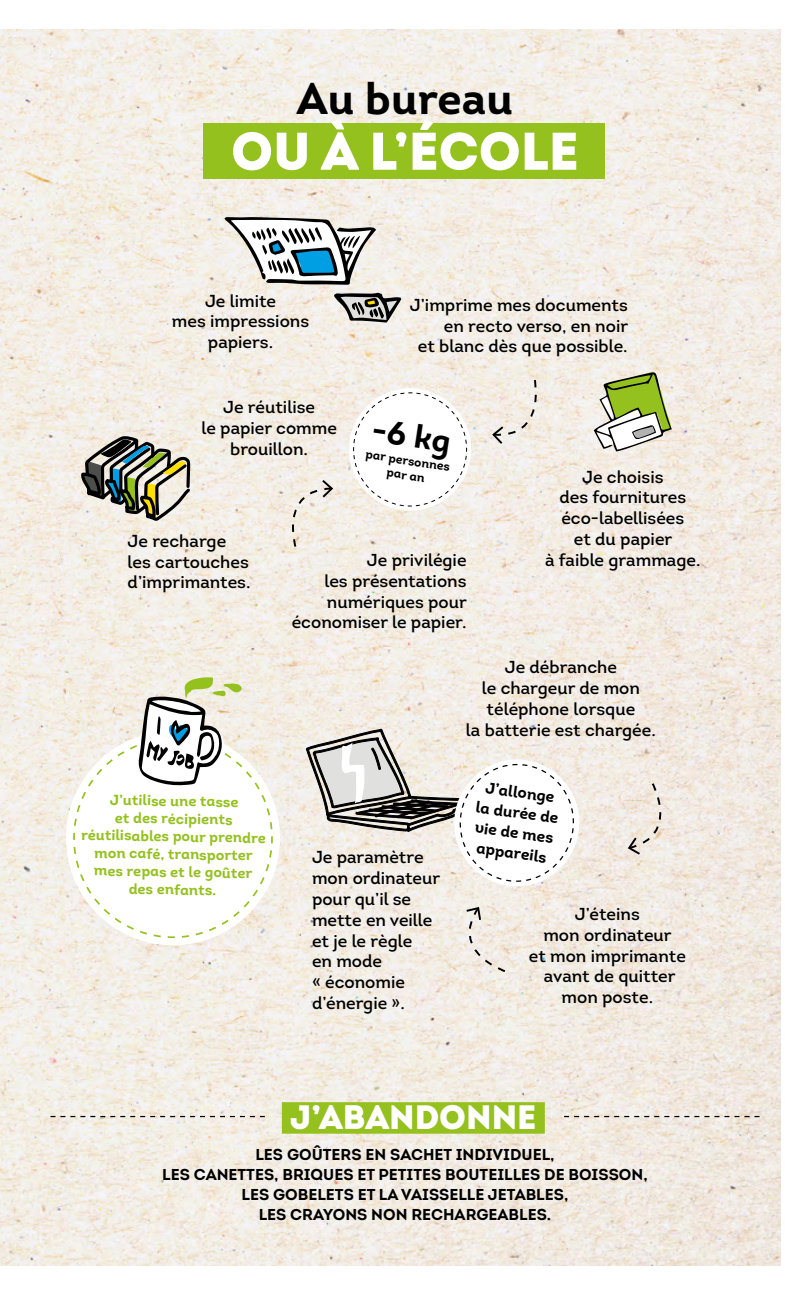
<style>
.page{position:relative;width:810px;height:1295px;background:#fff}
.page>*{position:absolute;margin:0;border:0;box-sizing:border-box;transform-origin:0 0}
.t1{font:900 52.88px "Intro";color:#fff}
.t2{font:700 44.1px "Intro";color:#000}
.t3{font:33.75px "Intro Black Alt";color:#fff}
.t4{font:32.4px "Intro Bold Alt";color:#000}
.t5{font:17.32px/20.7px "Intro";color:#000;text-align:center}
.t6{font:700 15.75px/20.2px "Intro";color:#000;text-align:center}
.t7{font:15.75px/20.2px "Intro Bold Alt";color:#000;text-align:center}
.t8{font:14.85px/17.8px "Intro Bold Alt";color:#95c11f;text-align:center}
.t9{font:12.38px/14.8px "Intro Bold Alt";color:#000;text-align:center}
</style>
<div class="page">
<img style="left:0;top:30px;width:781px;height:1235px">
<div style="left:203px;top:123px;width:402px;height:55px;background:#95c11f"></div>
<svg style="left:279px;top:478px;width:56px;height:70px"></svg>
<svg style="left:449px;top:905px;width:58px;height:68px"></svg>
<svg style="left:626px;top:782px;width:55px;height:74px"></svg>
<svg style="left:491px;top:378px;width:55px;height:68px"></svg>
<svg style="left:345px;top:384px;width:131px;height:131px"></svg>
<svg style="left:224px;top:217px;width:152px;height:68px"></svg>
<svg style="left:334px;top:292px;width:67px;height:31px"></svg>
<svg style="left:79px;top:281px;width:114px;height:242px"></svg>
<svg style="left:594px;top:371px;width:78px;height:80px"></svg>
<svg style="left:65px;top:730px;width:216px;height:216px;fill:#f4efea"></svg>
<svg style="left:72px;top:677px;width:202px;height:262px"></svg>
<div style="left:282px;top:1102px;width:263px;height:31px;background:#95c11f"></div>
<svg style="left:564px;top:1116px;width:196px;height:1px"></svg>
<svg style="left:50px;top:1116px;width:215px;height:1px"></svg>
<svg style="left:305px;top:728px;width:279px;height:162px"></svg>
<p class="t2" style="left:297px;top:70px;width:218px">Au bureau</p>
<p class="t1" style="left:231px;top:116px;width:349px">OU À L’ÉCOLE</p>
<p class="t5" style="left:172px;top:290px;width:139px">Je limite<br>mes impressions papiers.</p>
<p class="t5" style="left:410px;top:294px;width:220px;text-align:right">J’imprime mes documents en recto verso, en noir<br>et blanc dès que possible.</p>
<p class="t5" style="left:201px;top:397px;width:137px">Je réutilise<br>le papier comme brouillon.</p>
<p class="t4" style="left:375px;top:409px;width:81px;rotate:8deg">-6 kg</p>
<p class="t9" style="left:367px;top:447px;width:87px;rotate:8deg">par personnes par an</p>
<p class="t5" style="left:128px;top:530px;width:124px;text-align:left">Je recharge les cartouches d’imprimantes.</p>
<p class="t5" style="left:292px;top:549px;width:177px;text-align:right">Je privilégie<br>les présentations numériques pour économiser le papier.</p>
<p class="t5" style="left:545px;top:466px;width:157px">Je choisis<br>des fournitures éco-labellisées<br>et du papier<br>à faible grammage.</p>
<p class="t8" style="left:82px;top:790px;width:186px;rotate:1deg">J’utilise une tasse<br>et des récipients réutilisables pour prendre mon café, transporter mes repas et le goûter des enfants.</p>
<p class="t5" style="left:312px;top:847px;width:130px;text-align:left">Je paramètre mon ordinateur pour qu’il se mette en veille et je le règle<br>en mode<br>« économie d’énergie ».</p>
<p class="t5" style="left:466px;top:657px;width:191px">Je débranche<br>le chargeur de mon téléphone lorsque<br>la batterie est chargée.</p>
<p class="t7" style="left:480px;top:776px;width:85px;rotate:8deg">J’allonge la durée de vie de mes appareils</p>
<p class="t5" style="left:529px;top:903px;width:159px">J’éteins<br>mon ordinateur<br>et mon imprimante avant de quitter mon poste.</p>
<p class="t3" style="left:290px;top:1095px;width:248px">J’ABANDONNE</p>
<p class="t6" style="left:162px;top:1144px;width:487px">LES GOÛTERS EN SACHET INDIVIDUEL,<br>LES CANETTES, BRIQUES ET PETITES BOUTEILLES DE BOISSON, LES GOBELETS ET LA VAISSELLE JETABLES,<br>LES CRAYONS NON RECHARGEABLES.</p>
</div>
